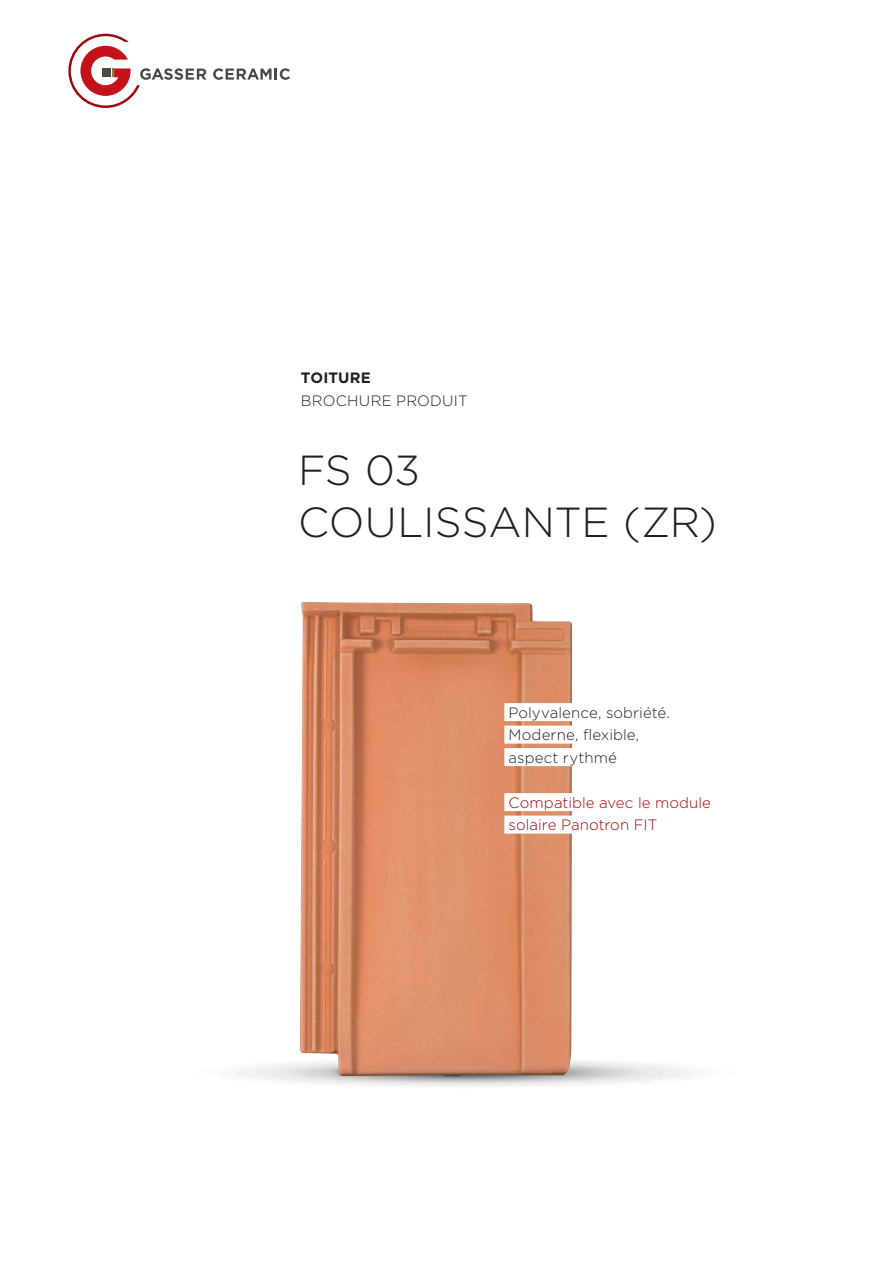
<style>
.page{position:relative;width:893px;height:1263px;background:#fff}
.page>*{position:absolute;margin:0;border:0;box-sizing:border-box;transform-origin:0 0}
.t1{font:300 42px/52.5px "Gotham";color:#231f20}
.t2{font:300 15px/22.5px "Gotham";letter-spacing:.01em;color:#231f20}
.t3{font:300 15px/22.5px "Gotham";letter-spacing:.005em;color:#9d070d}
.t4{font:700 15px "Gotham";letter-spacing:.01em;color:#231f20}
</style>
<div class="page">
<img style="left:238px;top:1042px;width:455px;height:44px">
<svg style="left:213px;top:68px;width:77px;height:12px"></svg>
<svg style="left:68px;top:34px;width:138px;height:74px"></svg>
<img style="left:300px;top:602px;width:273px;height:474px">
<div style="left:504px;top:703px;width:166px;height:18px;background:#fff"></div>
<div style="left:504px;top:726px;width:135px;height:18px;background:#fff"></div>
<div style="left:504px;top:748px;width:113px;height:18px;background:#fff"></div>
<div style="left:504px;top:793px;width:207px;height:18px;background:#fff"></div>
<div style="left:504px;top:816px;width:153px;height:18px;background:#fff"></div>
<p class="t4" style="left:301px;top:368px;width:72px">TOITURE</p>
<p class="t2" style="left:301px;top:389px;width:168px">BROCHURE PRODUIT</p>
<h1 class="t1" style="left:298px;top:443px;width:420px">FS 03<br>COULISSANTE (ZR)</h1>
<p class="t2" style="left:509px;top:701px;width:163px">Polyvalence, sobriété.<br>Moderne, flexible, aspect rythmé</p>
<p class="t3" style="left:509px;top:791px;width:204px">Compatible avec le module solaire Panotron FIT</p>
</div>
